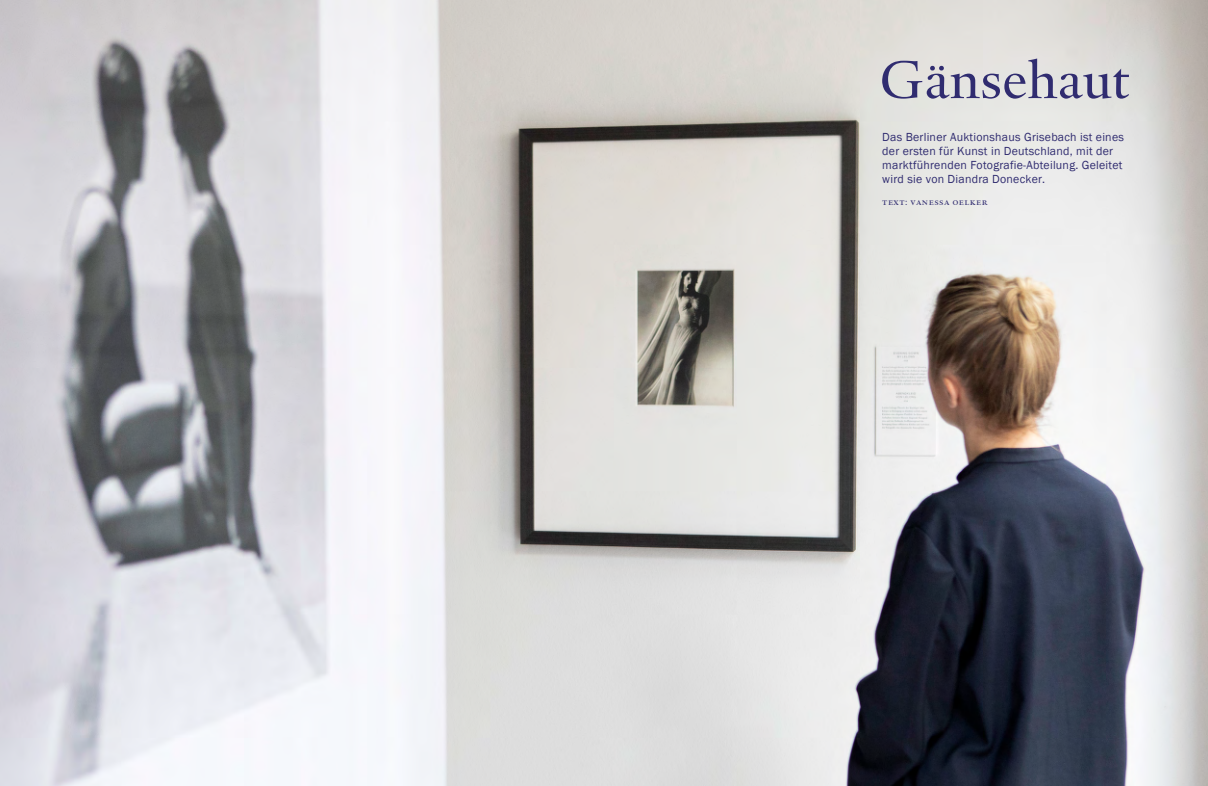
<style>
.page{position:relative;width:1208px;height:786px;background:#fff}
.page>*{position:absolute;margin:0;border:0;box-sizing:border-box;transform-origin:0 0}
._01_Fliesstext_Hacke_text{font:55px "Haarlemmer";color:#302c70}
.t1{font:12px/14px "Franklin Gothic";letter-spacing:.02em;color:#302c70}
._01_Fliesstext_Hacke_text-2{font:9.8px "Haarlemmer MT Regular SC";letter-spacing:.05em;color:#302c70}
</style>
<div class="page">
<img style="left:0;top:0;width:1208px;height:785px">
<p class="_01_Fliesstext_Hacke_text" style="left:878px;top:48px;width:253px">Gänsehaut</p>
<p class="t1" style="left:882px;top:130px;width:243px">Das Berliner Auktionshaus Grisebach ist eines der ersten für Kunst in Deutschland, mit der marktführenden Fotografie-Abteilung. Geleitet wird sie von Diandra Donecker.</p>
<p class="_01_Fliesstext_Hacke_text-2" style="left:882px;top:196px;width:107px">text: vanessa oelker</p>
</div>
